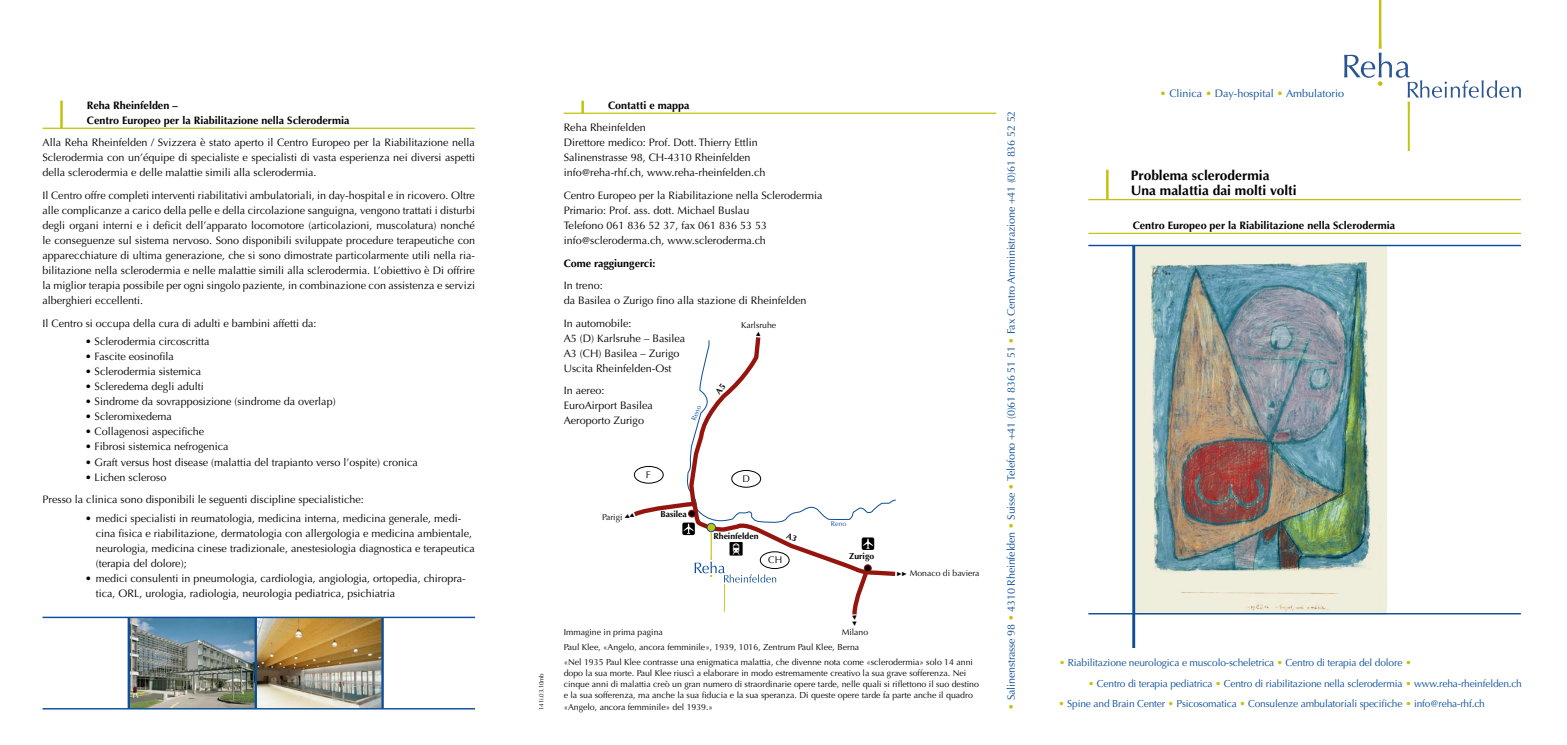
<style>
.page{position:relative;width:1567px;height:745px;background:#fff}
.page>*{position:absolute;margin:0;border:0;box-sizing:border-box;transform-origin:0 0}
.t1{font:700 13.75px/15px "Optima";color:#000}
.t2{font:10.75px/15px "Optima";color:#000}
.t3{font:700 10.75px/15px "Optima";color:#000}
.t4{font:10.75px "Optima";letter-spacing:-.015em;color:#0b4e99}
.t5{font:10.12px "Optima";letter-spacing:-.015em;color:#0b4e99}
.t6{font:9.62px "Optima";color:#000}
.t7{font:8.75px/15px "Optima";color:#000}
.t8{font:8.62px "Optima";color:#000}
.t9{font:700 8.62px "Optima";color:#000}
.t10{font:6.88px "Optima";color:#0b4e99}
.t11{font:6.25px "Optima";letter-spacing:-.015em;color:#000}
.s1{color:#c1c30d}
</style>
<div class="page">
<img style="left:130px;top:617px;width:251px;height:90px">
<hr style="left:128px;top:617px;width:2px;height:91px;background:#0b4e99">
<hr style="left:254px;top:616px;width:3px;height:92px;background:#0b4e99">
<hr style="left:43px;top:707px;width:432px;height:2px;background:#0b4e99">
<hr style="left:43px;top:616px;width:432px;height:1px;background:#0b4e99">
<img style="left:1135px;top:246px;width:251px;height:366px">
<hr style="left:1132px;top:245px;width:3px;height:402px;background:#0b4e99">
<hr style="left:1088px;top:244px;width:432px;height:2px;background:#0b4e99">
<hr style="left:1088px;top:612px;width:432px;height:2px;background:#0b4e99">
<svg style="left:1344px;top:0;width:176px;height:150px"></svg>
<hr style="left:381px;top:617px;width:3px;height:91px;background:#0b4e99">
<hr style="left:1088px;top:199px;width:432px;height:1px;background:#c1c30d">
<hr style="left:1088px;top:233px;width:432px;height:1px;background:#c1c30d">
<hr style="left:1106px;top:170px;width:2px;height:30px;background:#c1c30d">
<hr style="left:563px;top:113px;width:433px;height:1px;background:#c1c30d">
<svg style="left:581px;top:101px;width:3px;height:12px"></svg>
<hr style="left:43px;top:128px;width:432px;height:1px;background:#c1c30d">
<hr style="left:60px;top:101px;width:3px;height:27px;background:#c1c30d">
<svg style="left:633px;top:337px;width:263px;height:278px"></svg>
<p class="t3" style="left:87px;top:98px;width:264px">Reha Rheinfelden –<br>Centro Europeo per la Riabilitazione nella Sclerodermia</p>
<p class="t2" style="left:43px;top:135px;width:434px;text-align:justify">Alla Reha Rheinfelden / Svizzera è stato aperto il Centro Europeo per la Riabilitazione nella Sclerodermia con un’équipe di specialiste e specialisti di vasta esperienza nei diversi aspetti della sclerodermia e delle malattie simili alla sclerodermia.</p>
<p class="t2" style="left:43px;top:188px;width:434px;text-align:justify">Il Centro offre completi interventi riabilitativi ambulatoriali, in day-hospital e in ricovero. Oltre alle complicanze a carico della pelle e della circolazione sanguigna, vengono trattati i disturbi degli organi interni e i deficit dell’apparato locomotore (articolazioni, muscolatura) nonché le conseguenze sul sistema nervoso. Sono disponibili sviluppate procedure terapeutiche con apparecchiature di ultima generazione, che si sono dimostrate particolarmente utili nella ria&shy;bilitazione nella sclerodermia e nelle malattie simili alla sclerodermia. L’obiettivo è Di offrire la miglior terapia possibile per ogni singolo paziente, in combinazione con assistenza e servizi alberghieri eccellenti.</p>
<p class="t2" style="left:43px;top:315px;width:275px">Il Centro si occupa della cura di adulti e bambini affetti da:</p>
<p class="t2" style="left:85px;top:334px;width:126px">• Sclerodermia circoscritta</p>
<p class="t2" style="left:85px;top:349px;width:90px">• Fascite eosinofila</p>
<p class="t2" style="left:85px;top:364px;width:118px">• Sclerodermia sistemica</p>
<p class="t2" style="left:85px;top:379px;width:120px">• Scleredema degli adulti</p>
<p class="t2" style="left:85px;top:394px;width:252px">• Sindrome da sovrapposizione (sindrome da overlap)</p>
<p class="t2" style="left:85px;top:409px;width:88px">• Scleromixedema</p>
<p class="t2" style="left:85px;top:424px;width:120px">• Collagenosi aspecifiche</p>
<p class="t2" style="left:85px;top:439px;width:145px">• Fibrosi sistemica nefrogenica</p>
<p class="t2" style="left:85px;top:454px;width:334px">• Graft versus host disease (malattia del trapianto verso l’ospite) cronica</p>
<p class="t2" style="left:43px;top:465px;width:323px;line-height:22.5px;text-indent:43px">• Lichen scleroso<br>Presso la clinica sono disponibili le seguenti discipline specialistiche:</p>
<p class="t2" style="left:96px;top:510px;width:381px;text-indent:-11px">• medici specialisti in reumatologia, medicina interna, medicina generale, medi&shy;cina fisica e riabilitazione, dermatologia con allergologia e medicina ambientale, neurologia, medicina cinese tradizionale, anestesiologia diagnostica e terapeutica (terapia del dolore);</p>
<p class="t2" style="left:96px;top:570px;width:371px;text-indent:-11px">• medici consulenti in pneumologia, cardiologia, angiologia, ortopedia, chiropra&shy;tica, ORL, urologia, radiologia, neurologia pediatrica, psichiatria</p>
<p class="t3" style="left:608px;top:98px;width:83px">Contatti e mappa</p>
<p class="t2" style="left:563px;top:120px;width:203px">Reha Rheinfelden<br>Direttore medico: Prof. Dott. Thierry Ettlin Salinenstrasse 98, CH-4310 Rheinfelden info@reha-rhf.ch, www.reha-rheinfelden.ch</p>
<p class="t2" style="left:563px;top:188px;width:260px">Centro Europeo per la Riabilitazione nella Sclerodermia Primario: Prof. ass. dott. Michael Buslau<br>Telefono 061 836 52 37, fax 061 836 53 53 info@scleroderma.ch, www.scleroderma.ch</p>
<p class="t3" style="left:563px;top:255px;width:93px">Come raggiungerci:</p>
<p class="t2" style="left:563px;top:278px;width:244px">In treno:<br>da Basilea o Zurigo fino alla stazione di Rheinfelden</p>
<p class="t2" style="left:563px;top:315px;width:123px">In automobile:<br>A5 (D) Karlsruhe – Basilea<br>A3 (CH) Basilea – Zurigo<br>Uscita Rheinfelden-Ost</p>
<p class="t2" style="left:563px;top:383px;width:91px">In aereo:<br>EuroAirport Basilea<br>Aeroporto Zurigo</p>
<p class="t8" style="left:741px;top:320px;width:37px">Karlsruhe</p>
<p class="t10" style="left:689px;top:418px;width:17px;rotate:-67deg">Reno</p>
<p class="t8" style="left:602px;top:512px;width:22px">Parigi</p>
<p class="t6" style="left:646px;top:469px;width:6px">F</p>
<p class="t9" style="left:660px;top:509px;width:28px">Basilea</p>
<p class="t6" style="left:742px;top:473px;width:9px">D</p>
<p class="t9" style="left:713px;top:531px;width:46px">Rheinfelden</p>
<p class="t6" style="left:768px;top:554px;width:15px">CH</p>
<p class="t10" style="left:831px;top:519px;width:17px">Reno</p>
<p class="t9" style="left:849px;top:551px;width:26px">Zurigo</p>
<p class="t8" style="left:909px;top:568px;width:71px">Monaco di baviera</p>
<p class="t11" style="left:537px;top:709px;width:38px;rotate:-90deg">141i.03.10mb</p>
<p class="t7" style="left:563px;top:623px;width:411px">Immagine in prima pagina<br>Paul Klee, «Angelo, ancora femminile», 1939, 1016, Zentrum Paul Klee, Berna<br>«Nel 1935 Paul Klee contrasse una enigmatica malattia, che divenne nota come «sclerodermia» solo 14 anni</p>
<p class="t7" style="left:563px;top:667px;width:417px;line-height:11.2px">dopo la sua morte. Paul Klee riuscì a elaborare in modo estremamente creativo la sua grave sofferenza. Nei cinque anni di malattia creò un gran numero di straordinarie opere tarde, nelle quali si riflettono il suo destino e la sua sofferenza, ma anche la sua fiducia e la sua speranza. Di queste opere tarde fa parte anche il quadro</p>
<p class="t8" style="left:841px;top:626px;width:28px">Milano</p>
<p class="t7" style="left:563px;top:698px;width:151px">«Angelo, ancora femminile» del 1939.»</p>
<p class="t4" style="left:1004px;top:709px;width:600px;rotate:-90deg"><span class="s1">•</span> Salinenstrasse 98 <span class="s1">•</span> 4310 Rheinfelden <span class="s1">•</span> Suisse <span class="s1">•</span> Telefono +41 (0)61 836 51 51 <span class="s1">•</span> Fax Centro Amministrazione +41 (0)61 836 52 52</p>
<p class="t4" style="left:1159px;top:87px;width:186px"><span class="s1">•</span> Clinica <span class="s1">•</span> Day-hospital <span class="s1">•</span> Ambulatorio</p>
<p class="t1" style="left:1130px;top:168px;width:167px">Problema sclerodermia<br>Una malattia dai molti volti</p>
<p class="t3" style="left:1132px;top:218px;width:264px">Centro Europeo per la Riabilitazione nella Sclerodermia</p>
<p class="t5" style="left:1059px;top:656px;width:354px"><span class="s1">•</span> Riabilitazione neurologica e muscolo-scheletrica <span class="s1">•</span> Centro di terapia del dolore <span class="s1">•</span></p>
<p class="t5" style="left:1088px;top:677px;width:435px"><span class="s1">•</span> Centro di terapia pediatrica <span class="s1">•</span> Centro di riabilitazione nella sclerodermia <span class="s1">•</span> www.reha-rheinfelden.ch</p>
<p class="t5" style="left:1058px;top:697px;width:427px"><span class="s1">•</span> Spine and Brain Center <span class="s1">•</span> Psicosomatica <span class="s1">•</span> Consulenze ambulatoriali specifiche <span class="s1">•</span> info@reha-rhf.ch</p>
</div>
